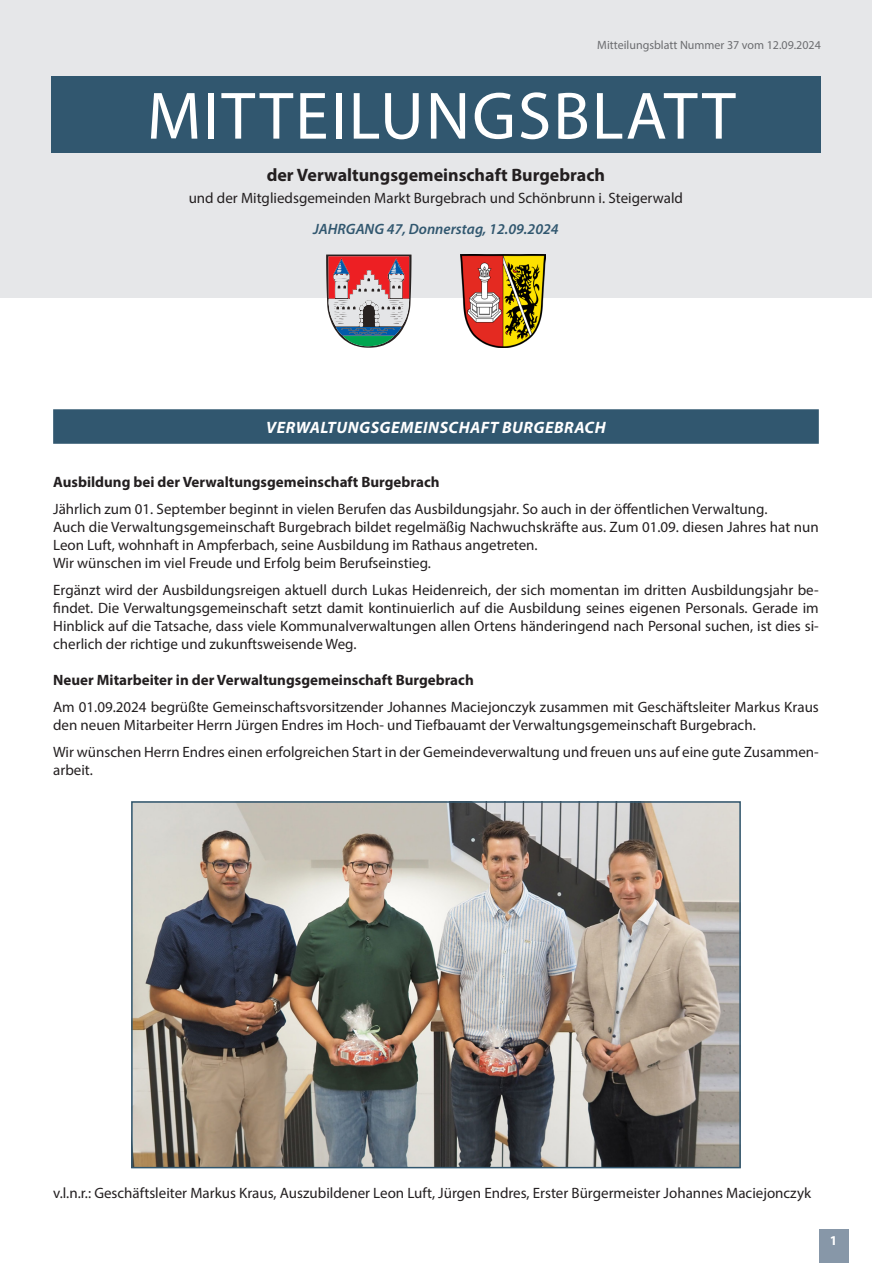
<style>
.page{position:relative;width:872px;height:1263px;background:#fff}
.page>*{position:absolute;margin:0;border:0;box-sizing:border-box;transform-origin:0 0}
.t1{font:67.5px "Myriad Pro";letter-spacing:.03em;color:#fff}
.t2{font:700 18px "Myriad Pro";color:#231f20}
.Rubrik{font:italic 700 16.5px "Myriad Pro";letter-spacing:.03em;color:#fff}
.Fließtext{font:15px/18px "Myriad Pro";color:#231f20}
.Fließtext-2{font:700 15px "Myriad Pro";color:#231f20}
.Fließtext-3{font:italic 600 15px "Myriad Pro";color:#31576f}
.t3{font:700 13.5px "Myriad Pro";color:#fff}
.Fließtext-4{font:12px "Myriad Pro";color:#6c6d70}
</style>
<div class="page">
<div style="left:0;top:0;width:872px;height:298px;background:#e6e7e9"></div>
<svg style="left:326px;top:254px;width:85px;height:94px"></svg>
<img style="left:460px;top:254px;width:86px;height:94px">
<div style="left:51px;top:77px;width:770px;height:76px;background:#31576f"></div>
<div style="left:53px;top:409px;width:766px;height:35px;background:#31576f"></div>
<img style="left:134px;top:804px;width:604px;height:361px">
<div style="left:131px;top:801px;width:610px;height:367px;border:2px solid #31576f"></div>
<div style="left:819px;top:1229px;width:29px;height:34px;background:#8797a8"></div>
<p class="Fließtext-4" style="left:597px;top:38px;width:225px">Mitteilungsblatt Nummer 37 vom 12.09.2024</p>
<h1 class="t1" style="left:147px;top:74px;width:590px">MITTEILUNGSBLATT</h1>
<p class="t2" style="left:267px;top:163px;width:340px">der Verwaltungsgemeinschaft Burgebrach</p>
<p class="Fließtext" style="left:189px;top:189px;width:496px">und der Mitgliedsgemeinden Markt Burgebrach und Schönbrunn i. Steigerwald</p>
<p class="Fließtext-3" style="left:313px;top:220px;width:247px">JAHRGANG 47, Donnerstag, 12.09.2024</p>
<p class="Rubrik" style="left:266px;top:416px;width:341px">VERWALTUNGSGEMEINSCHAFT BURGEBRACH</p>
<p class="Fließtext-2" style="left:53px;top:472px;width:388px">Ausbildung bei der Verwaltungsgemeinschaft Burgebrach</p>
<p class="Fließtext" style="left:53px;top:500px;width:716px">Jährlich zum 01. September beginnt in vielen Berufen das Ausbildungsjahr. So auch in der öffentlichen Verwaltung.</p>
<p class="Fließtext" style="left:53px;top:518px;width:767px">Auch die Verwaltungsgemeinschaft Burgebrach bildet regelmäßig Nachwuchskräfte aus. Zum 01.09. diesen Jahres hat nun<br>Leon Luft, wohnhaft in Ampferbach, seine Ausbildung im Rathaus angetreten.</p>
<p class="Fließtext" style="left:53px;top:554px;width:379px">Wir wünschen im viel Freude und Erfolg beim Berufseinstieg.</p>
<p class="Fließtext" style="left:53px;top:581px;width:767px;text-align:justify">Ergänzt wird der Ausbildungsreigen aktuell durch Lukas Heidenreich, der sich momentan im dritten Ausbildungsjahr be&shy;findet. Die Verwaltungsgemeinschaft setzt damit kontinuierlich auf die Ausbildung seines eigenen Personals. Gerade im Hinblick auf die Tatsache, dass viele Kommunalverwaltungen allen Ortens händeringend nach Personal suchen, ist dies si&shy;cherlich der richtige und zukunftsweisende Weg.</p>
<p class="Fließtext-2" style="left:53px;top:670px;width:422px">Neuer Mitarbeiter in der Verwaltungsgemeinschaft Burgebrach</p>
<p class="Fließtext" style="left:53px;top:698px;width:767px">Am 01.09.2024 begrüßte Gemeinschaftsvorsitzender Johannes Maciejonczyk zusammen mit Geschäftsleiter Markus Kraus den neuen Mitarbeiter Herrn Jürgen Endres im Hoch- und Tiefbauamt der Verwaltungsgemeinschaft Burgebrach.</p>
<p class="Fließtext" style="left:53px;top:743px;width:767px">Wir wünschen Herrn Endres einen erfolgreichen Start in der Gemeindeverwaltung und freuen uns auf eine gute Zusammen&shy;arbeit.</p>
<p class="Fließtext" style="left:53px;top:1184px;width:759px">v.l.n.r.: Geschäftsleiter Markus Kraus, Auszubildener Leon Luft, Jürgen Endres, Erster Bürgermeister Johannes Maciejonczyk</p>
<p class="t3" style="left:830px;top:1231px;width:9px">1</p>
</div>
